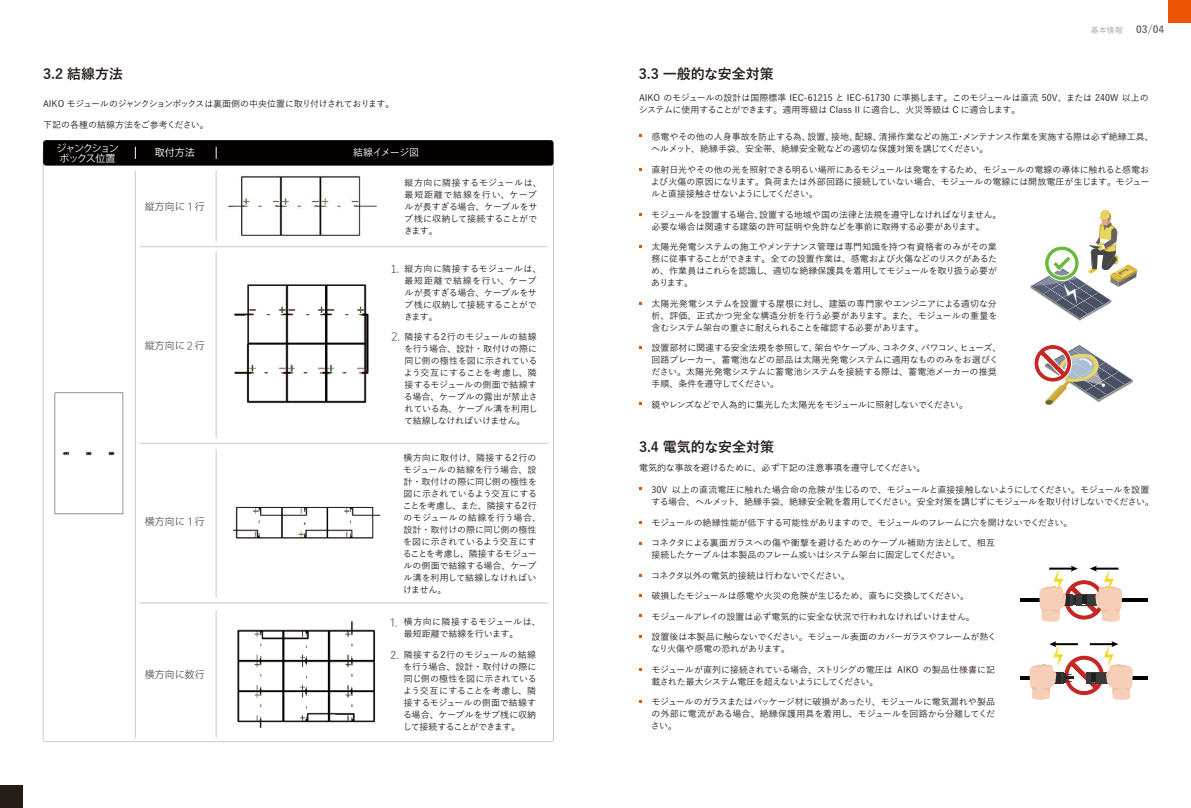
<style>
.page{position:relative;width:1191px;height:808px;background:#fff}
.page>*{position:absolute;margin:0;border:0;box-sizing:border-box;transform-origin:0 0}
.t1{font:700 14px "Yu Gothic";color:#261c1a}
.t2{font:500 10.5px "Yu Gothic";color:#595757}
.t3{font:10.5px "OPPO Sans R";color:#595757}
.t4{font:10px "OPPO Sans R";color:#595757}
.t5{font:10px/10px "Koz Go Pr 6 N";letter-spacing:-.105em;color:#fff;text-align:center}
.t6{font:500 10px "Yu Gothic";letter-spacing:-.07em;color:#fff}
.t7{font:700 10px "Yu Gothic";color:#656464}
.t8{font:500 9px/12px "Yu Gothic";letter-spacing:-.02em;color:#261c1a}
.t9{font:500 9px/12px "Yu Gothic";color:#261c1a}
.t10{font:500 9px/12px "Yu Gothic";letter-spacing:.015em;color:#261c1a}
.t11{font:500 9px "Yu Gothic";letter-spacing:-.045em;color:#261c1a}
.t12{font:500 8px "Yu Gothic";color:#9fa0a0}
.s1{font-family:"Koz Go Pr 6 N"}
</style>
<div class="page">
<div style="left:1168px;top:0;width:23px;height:23px;background:#ea5504"></div>
<div style="left:0;top:785px;width:23px;height:23px;background:#261c1a"></div>
<hr style="left:596px;top:0;width:1px;height:808px;background:#221815">
<hr style="left:553px;top:77px;width:1px;height:674px;background:#221815">
<hr style="left:638px;top:77px;width:1px;height:674px;background:#221815">
<svg style="left:1034px;top:344px;width:99px;height:61px"></svg>
<hr style="left:1130px;top:676px;width:17px;height:4px;background:#050001">
<hr style="left:1020px;top:676px;width:20px;height:4px;background:#050001">
<hr style="left:1020px;top:598px;width:29px;height:4px;background:#050001">
<hr style="left:1121px;top:598px;width:26px;height:4px;background:#050001">
<svg style="left:1039px;top:566px;width:83px;height:56px"></svg>
<svg style="left:1029px;top:641px;width:103px;height:59px"></svg>
<svg style="left:1030px;top:210px;width:107px;height:111px"></svg>
<div style="left:43px;top:140px;width:510px;height:26px;background:#040000;border-radius:3px"></div>
<hr style="left:140px;top:247px;width:408px;height:1px;background:#c9caca">
<hr style="left:135px;top:171px;width:1px;height:299px;background:#c9caca">
<hr style="left:216px;top:171px;width:1px;height:71px;background:#c9caca">
<hr style="left:216px;top:251px;width:1px;height:188px;background:#c9caca">
<img style="left:54px;top:392px;width:69px;height:122px">
<svg style="left:135px;top:147px;width:1px;height:12px"></svg>
<svg style="left:216px;top:147px;width:1px;height:12px"></svg>
<img style="left:228px;top:176px;width:149px;height:60px">
<img style="left:233px;top:284px;width:136px;height:120px">
<hr style="left:135px;top:470px;width:1px;height:268px;background:#c9caca">
<hr style="left:216px;top:449px;width:1px;height:148px;background:#c9caca">
<hr style="left:216px;top:611px;width:1px;height:127px;background:#c9caca">
<hr style="left:140px;top:603px;width:408px;height:1px;background:#c9caca">
<hr style="left:140px;top:443px;width:408px;height:1px;background:#c9caca">
<img style="left:237px;top:621px;width:139px;height:107px">
<img style="left:233px;top:506px;width:147px;height:33px">
<h1 class="t1" style="left:43px;top:66px;width:81px">3.2 結線方法</h1>
<p class="t11" style="left:43px;top:95px;width:353px">AIKO モジュールのジャンクションボックスは裏面側の中央位置に取り付けされております。</p>
<p class="t8" style="left:43px;top:117px;width:167px">下記の各種の結線方法をご参考ください。</p>
<p class="t5" style="left:56px;top:143px;width:64px">ジャンクションボックス位置</p>
<p class="t5" style="left:155px;top:148px;width:41px">取付方法</p>
<p class="t6" style="left:353px;top:143px;width:67px">結線イメージ図</p>
<p class="t4" style="left:145px;top:199px;width:61px">縦方向<span class="s1">に</span>１行</p>
<p class="t4" style="left:145px;top:337px;width:61px">縦方向<span class="s1">に</span>２行</p>
<p class="t4" style="left:145px;top:514px;width:61px">横方向<span class="s1">に</span>１行</p>
<p class="t4" style="left:145px;top:667px;width:61px">横方向<span class="s1">に</span>数行</p>
<p class="t10" style="left:404px;top:175px;width:139px">縦方向に隣接するモジュールは、最短距離で結線を行い、ケーブルが長すぎる場合、ケーブルをサブ桟に収納して接続することができます。</p>
<p class="t10" style="left:404px;top:261px;width:139px">縦方向に隣接するモジュールは、最短距離で結線を行い、ケーブルが長すぎる場合、ケーブルをサブ桟に収納して接続することができます。</p>
<p class="t8" style="left:404px;top:330px;width:135px;text-align:justify">隣接する２行のモジュールの結線を行う場合、設計・取付けの際に同じ側の極性を図に示されているよう交互にすることを考慮し、隣接するモジュールの側面で結線する場合、ケーブルの露出が禁止されている為、ケーブル溝を利用して結線しなければいけません。</p>
<p class="t2" style="left:391px;top:260px;width:10px">1.</p>
<p class="t3" style="left:391px;top:329px;width:11px">2.</p>
<p class="t8" style="left:403px;top:450px;width:140px">横方向に取付け、隣接する２行のモジュールの結線を行う場合、設計・取付けの際に同じ側の極性を図に示されているよう交互にすることを考慮し、また、隣接する２行のモジュールの結線を行う場合、設計・取付けの際に同じ側の極性を図に示されているよう交互にすることを考慮し、隣接するモジュールの側面で結線する場合、ケーブル溝を利用して結線しなければいけません。</p>
<p class="t9" style="left:404px;top:615px;width:138px">横方向に隣接するモジュールは、最短距離で結線を行います。</p>
<p class="t8" style="left:403px;top:647px;width:135px;text-align:justify">隣接する２行のモジュールの結線を行う場合、設計・取付けの際に同じ側の極性を図に示されているよう交互にすることを考慮し、隣接するモジュールの側面で結線する場合、ケーブルをサブ桟に収納して接続することができます。</p>
<p class="t3" style="left:390px;top:614px;width:9px">1.</p>
<p class="t2" style="left:390px;top:645px;width:10px">2.</p>
<h1 class="t1" style="left:639px;top:66px;width:136px">3.3 一般的な安全対策</h1>
<p class="t12" style="left:1090px;top:23px;width:33px">基本情報</p>
<p class="t7" style="left:1136px;top:24px;width:29px">03/04</p>
<p class="t9" style="left:638px;top:91px;width:511px">AIKO のモジュールの設計は国際標準 IEC-61215 と IEC-61730 に準拠します。このモジュールは直流 50V、または 240W 以上のシステムに使用することができます。適用等級は Class II に適合し、火災等級は C に適合します。</p>
<p class="t8" style="left:651px;top:129px;width:504px">感電やその他の人身事故を防止する為、設置、接地、配線、清掃作業などの施工・メンテナンス作業を実施する際は必ず絶縁工具、ヘルメット、絶縁手袋、安全帯、絶縁安全靴などの適切な保護対策を講じてください。</p>
<p class="t8" style="left:651px;top:162px;width:500px;text-align:justify">直射日光やその他の光を照射できる明るい場所にあるモジュールは発電をするため、モジュールの電線の導体に触れると感電および火傷の原因になります。負荷または外部回路に接続していない場合、モジュールの電線には開放電圧が生じます。モジュールと直接接触させないようにしてください。</p>
<p class="t8" style="left:651px;top:207px;width:352px">モジュールを設置する場合、設置する地域や国の法律と法規を遵守しなければなりません。必要な場合は関連する建築の許可証明や免許などを事前に取得する必要があります。</p>
<p class="t8" style="left:651px;top:240px;width:347px;text-align:justify">太陽光発電システムの施工やメンテナンス管理は専門知識を持つ有資格者のみがその業務に従事することができます。全ての設置作業は、感電および火傷などのリスクがあるため、作業員はこれらを認識し、適切な絶縁保護具を着用してモジュールを取り扱う必要があります。</p>
<p class="t8" style="left:651px;top:296px;width:347px;text-align:justify">太陽光発電システムを設置する屋根に対し、建築の専門家やエンジニアによる適切な分析、評価、正式かつ完全な構造分析を行う必要があります。また、モジュールの重量を含むシステム架台の重さに耐えられることを確認する必要があります。</p>
<p class="t8" style="left:651px;top:341px;width:352px">設置部材に関連する安全法規を参照して、架台やケーブル、コネクタ、パワコン、ヒューズ、回路ブレーカー、蓄電池などの部品は太陽光発電システムに適用なもののみをお選びください。太陽光発電システムに蓄電池システムを接続する際は、蓄電池メーカーの推奨手順、条件を遵守してください。</p>
<p class="t8" style="left:651px;top:397px;width:318px">鏡やレンズなどで人為的に集光した太陽光をモジュールに照射しないでください。</p>
<h1 class="t1" style="left:639px;top:439px;width:136px">3.4 電気的な安全対策</h1>
<p class="t8" style="left:639px;top:461px;width:288px">電気的な事故を避けるために、必ず下記の注意事項を遵守してください。</p>
<p class="t8" style="left:651px;top:483px;width:504px">30V 以上の直流電圧に触れた場合命の危険が生じるので、モジュールと直接接触しないようにしてください。モジュールを設置する場合、ヘルメット、絶縁手袋、絶縁安全靴を着用してください。安全対策を講じずにモジュールを取り付けしないでください。</p>
<p class="t8" style="left:651px;top:515px;width:422px">モジュールの絶縁性能が低下する可能性がありますので、モジュールのフレームに穴を開けないでください。</p>
<p class="t8" style="left:651px;top:536px;width:345px">コネクタによる裏面ガラスへの傷や衝撃を避けるためのケーブル補助方法として、相互接続したケーブルは本製品のフレーム或いはシステム架台に固定してください。</p>
<p class="t8" style="left:651px;top:568px;width:201px">コネクタ以外の電気的接続は行わないでください。</p>
<p class="t8" style="left:651px;top:589px;width:319px">破損したモジュールは感電や火災の危険が生じるため、直ちに交換してください。</p>
<p class="t8" style="left:651px;top:609px;width:325px">モジュールアレイの設置は必ず電気的に安全な状況で行われなければいけません。</p>
<p class="t8" style="left:651px;top:630px;width:347px">設置後は本製品に触らないでください。モジュール表面のカバーガラスやフレームが熱くなり火傷や感電の恐れがあります。</p>
<p class="t8" style="left:651px;top:662px;width:345px">モジュールが直列に接続されている場合、ストリングの電圧は AIKO の製品仕様書に記載された最大システム電圧を超えないようにしてください。</p>
<p class="t8" style="left:651px;top:695px;width:346px;text-align:justify">モジュールのガラスまたはパッケージ材に破損があったり、モジュールに電気漏れや製品の外部に電流がある場合、絶縁保護用具を着用し、モジュールを回路から分離してください。</p>
</div>
